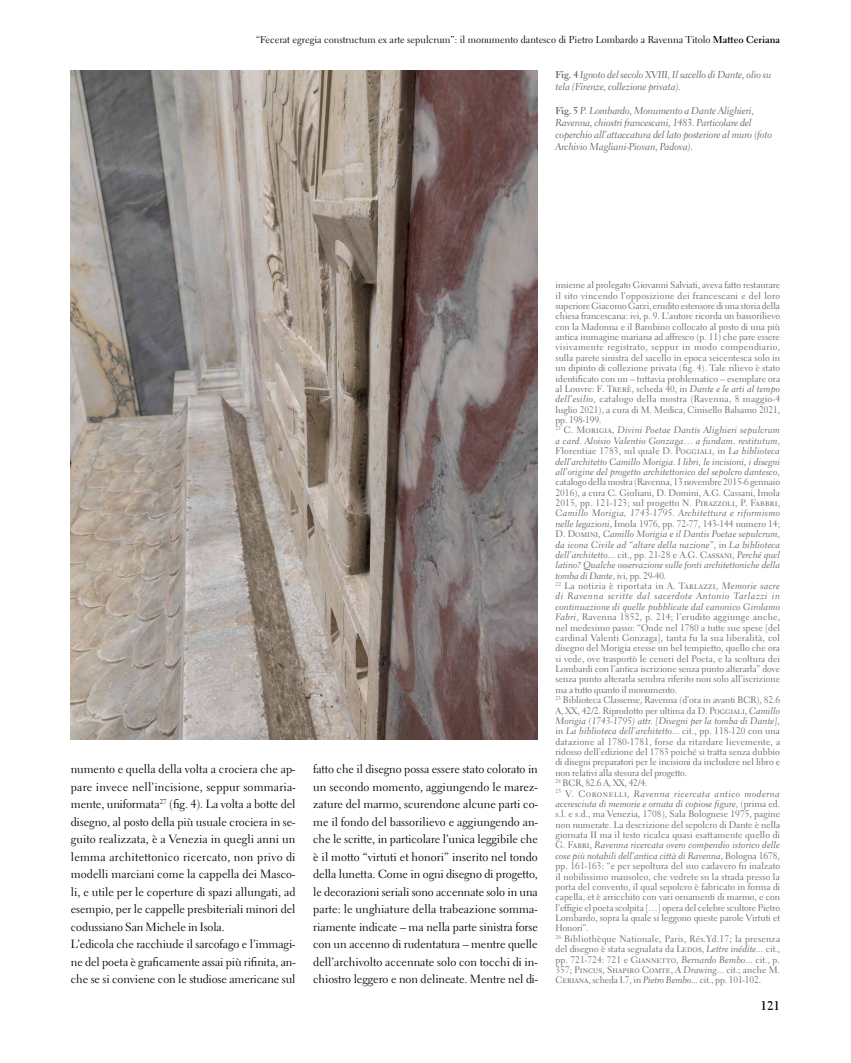
<style>
.page{position:relative;width:851px;height:1063px;background:#fff}
.page>*{position:absolute;margin:0;border:0;box-sizing:border-box;transform-origin:0 0}
.t1{font:700 12.5px "Electra LT Std";color:#000}
.t2{font:11.88px/17.5px "Electra LT Std";letter-spacing:-.005em;color:#000}
.t3{font:10px/12px "Electra LT Std Cursive";letter-spacing:-.01em;color:#636363}
.t4{font:10px "Electra LT Std";color:#000}
.t5{font:9.38px/10.4px "Electra LT Std";letter-spacing:.005em;color:#636363;text-align:justify}
.t6{font:9.38px/10.4px "Electra LT Std Cursive";letter-spacing:.01em;color:#636363}
.t7{font:9.38px/10.4px "Electra LT Std";letter-spacing:.03em;color:#636363}
.t8{font:9.38px "Electra LT Std Cursive";letter-spacing:.035em;color:#636363}
.s1{font-weight:700}
.s2{font-family:"Electra LT Std";font-weight:700}
.s3{font-family:"Electra LT Std Cursive"}
.s4{font-family:"Electra LT Std"}
</style>
<div class="page">
<img style="left:71px;top:71px;width:466px;height:668px">
<p class="t4" style="left:256px;top:33px;width:525px">“Fecerat egregia constructum ex arte sepulcrum”: il monumento dantesco di Pietro Lombardo a Ravenna Titolo <span class="s1">Matteo Ceriana</span></p>
<p class="t3" style="left:555px;top:69px;width:217px"><span class="s2">Fig. 4</span> Ignoto del secolo XVIII, Il sacello di Dante, olio su tela (Firenze, collezione privata).</p>
<p class="t3" style="left:555px;top:105px;width:218px"><span class="s2">Fig. 5</span> P. Lombardo, Monumento a Dante Alighieri, Ravenna, chiostri francescani, 1483. Particolare del coperchio all’attaccatura del lato posteriore al muro (foto Archivio Magliani-Piovan, Padova).</p>
<p class="t2" style="left:71px;top:760px;width:226px">numento e quella della volta a crociera che ap&shy;pare invece nell’incisione, seppur sommaria&shy;mente, uniformata<sup>27</sup> (fig. 4). La volta a botte del disegno, al posto della più usuale crociera in se&shy;guito realizzata, è a Venezia in quegli anni un lemma architettonico ricercato, non privo di modelli marciani come la cappella dei Masco&shy;li, e utile per le coperture di spazi allungati, ad esempio, per le cappelle presbiteriali minori del codussiano San Michele in Isola.<br>L’edicola che racchiude il sarcofago e l’immagi&shy;ne del poeta è graficamente assai più rifinita, an&shy;che se si conviene con le studiose americane sul</p>
<p class="t2" style="left:313px;top:761px;width:226px;text-align:justify">fatto che il disegno possa essere stato colorato in un secondo momento, aggiungendo le marez&shy;zature del marmo, scurendone alcune parti co&shy;me il fondo del bassorilievo e aggiungendo an&shy;che le scritte, in particolare l’unica leggibile che è il motto “virtuti et honori” inserito nel tondo della lunetta. Come in ogni disegno di progetto, le decorazioni seriali sono accennate solo in una parte: le unghiature della trabeazione somma&shy;riamente indicate – ma nella parte sinistra forse con un accenno di rudentatura – mentre quelle dell’archivolto accennate solo con tocchi di in&shy;chiostro leggero e non delineate. Mentre nel di-</p>
<p class="t5" style="left:555px;top:280px;width:226px">insieme al prolegato Giovanni Salviati, aveva fatto restaurare il sito vincendo l’opposizione dei francescani e del loro superiore Giacomo Garzi, erudito estensore di una storia della chiesa francescana: ivi, p. 9. L’autore ricorda un bassorilievo con la Madonna e il Bambino collocato al posto di una più antica immagine mariana ad affresco (p. 11) che pare essere visivamente registrato, seppur in modo compendiario, sulla parete sinistra del sacello in epoca seicentesca solo in un dipinto di collezione privata (fig. 4). Tale rilievo è stato identificato con un – tuttavia problematico – esemplare ora al Louvre: F. Trerè, scheda 40, in <span class="s3">Dante e le arti al tempo dell’esilio</span>, catalogo della mostra (Ravenna, 8 maggio-4 luglio 2021), a cura di M. Medica, Cinisello Balsamo 2021, pp. 198‑199.</p>
<p class="t6" style="left:555px;top:425px;width:226px"><sup>21</sup> <span class="s4">C. Morigia,</span> Divini Poetae Dantis Alighieri sepulcrum a card. Aloisio Valentio Gonzaga… a fundam. restitutum<span class="s4">,</span></p>
<p class="t5" style="left:555px;top:446px;width:226px">Florentiae 1783, sul quale D. Poggiali, in <span class="s3">La biblioteca</span></p>
<p class="t6" style="left:555px;top:456px;width:226px">dell’architetto Camillo Morigia. I libri, le incisioni, i disegni all’origine del progetto architettonico del sepolcro dantesco<span class="s4">,</span></p>
<p class="t5" style="left:555px;top:477px;width:226px">catalogo della mostra (Ravenna, 13 novembre 2015-6 gennaio 2016), a cura C. Giuliani, D. Domini, A.G. Cassani, Imola 2015, pp. 121-123; sul progetto N. Pirazzoli, P. Fabbri,</p>
<p class="t8" style="left:555px;top:508px;width:226px">Camillo Morigia, 1743-1795. Architettura e riformismo</p>
<p class="t5" style="left:555px;top:518px;width:226px"><span class="s3">nelle legazioni</span>, Imola 1976, pp. 72-77, 143-144 numero 14;</p>
<p class="t6" style="left:555px;top:529px;width:226px"><span class="s4">D. Domini,</span> Camillo Morigia e il Dantis Poetae sepulcrum, da icona Civile ad “altare della nazione”<span class="s4">, in</span> La biblioteca</p>
<p class="t5" style="left:555px;top:550px;width:226px"><span class="s3">dell’architetto</span>... cit., pp. 21-28 e A.G. Cassani, <span class="s3">Perché quel</span></p>
<p class="t6" style="left:555px;top:560px;width:226px">latino? Qualche osservazione sulle fonti architettoniche della</p>
<p class="t7" style="left:555px;top:570px;width:226px"><span class="s3">tomba di Dante</span>, ivi, pp. 29-40.<br><sup>22</sup> La notizia è riportata in A. Tarlazzi, <span class="s3">Memorie sacre</span></p>
<p class="t6" style="left:555px;top:591px;width:226px">di Ravenna scritte dal sacerdote Antonio Tarlazzi in continuazione di quelle pubblicate dal canonico Girolamo</p>
<p class="t5" style="left:555px;top:612px;width:226px;text-align:left"><span class="s3">Fabri</span>, Ravenna 1852, p. 214; l’erudito aggiunge anche, nel medesimo passo: “Onde nel 1780 a tutte sue spese [del cardinal Valenti Gonzaga], tanta fu la sua liberalità, col disegno del Morigia eresse un bel tempietto, quello che ora si vede, ove trasportò le ceneri del Poeta, e la scoltura dei Lombardi con l’antica iscrizione senza punto alterarla” dove senza punto alterarla sembra riferito non solo all’iscrizione ma a tutto quanto il monumento.<br><sup>23</sup> Biblioteca Classense, Ravenna (d’ora in avanti BCR), 82.6<br>A, XX, 42/2. Riprodotto per ultima da D. Poggiali, <span class="s3">Camillo</span></p>
<p class="t6" style="left:555px;top:716px;width:226px">Morigia (1743-1795) attr. [Disegni per la tomba di Dante]<span class="s4">, in</span> La biblioteca dell’architetto... <span class="s4">cit., pp. 118-120 con una</span></p>
<p class="t5" style="left:555px;top:736px;width:226px;text-align:left">datazione al 1780-1781, forse da ritardare lievemente, a ridosso dell’edizione del 1783 poiché si tratta senza dubbio di disegni preparatori per le incisioni da includere nel libro e non relativi alla stesura del progetto.<br><sup>24</sup> BCR, 82.6 A, XX, 42/4.</p>
<p class="t6" style="left:555px;top:788px;width:226px"><sup>25</sup> <span class="s4">V. Coronelli,</span> Ravenna ricercata antico moderna accresciuta di memorie e ornata di copiose figure<span class="s4">, (prima ed.</span></p>
<p class="t5" style="left:555px;top:809px;width:226px">s.l. e s.d., ma Venezia, 1708), Sala Bolognese 1975, pagine non numerate. La descrizione del sepolcro di Dante è nella giornata II ma il testo ricalca quasi esattamente quello di</p>
<p class="t6" style="left:555px;top:840px;width:226px"><span class="s4">G. Fabri,</span> Ravenna ricercata overo compendio istorico delle cose più notabili dell’antica città di Ravenna<span class="s4">, Bologna 1678,</span></p>
<p class="t5" style="left:555px;top:861px;width:226px;text-align:left">pp. 161-163: “e per sepoltura del suo cadavero fu inalzato il nobilissimo mausoleo, che vedrete su la strada presso la porta del convento, il qual sepolcro è fabricato in forma di capella, et è arricchito con vari ornamenti di marmo, e con l’effigie el poeta scolpita […] opera del celebre scultore Pietro Lombardo, sopra la quale si leggono queste parole Virtuti et Honori”.<br><sup>26</sup> Bibliothèque Nationale, Paris, Rés.Yd.17; la presenza del disegno è stata segnalata da Ledos, <span class="s3">Lettre inédite...</span> cit., pp. 721-724: 721 e Giannetto, <span class="s3">Bernardo Bembo</span>... cit., p.<br>357; Pincus, Shapiro Comte, <span class="s3">A Drawing</span>... cit.; anche M.<br>Ceriana, scheda I.7, in <span class="s3">Pietro Bembo...</span> cit., pp. 101-102.</p>
<h1 class="t1" style="left:760px;top:998px;width:21px">121</h1>
</div>
